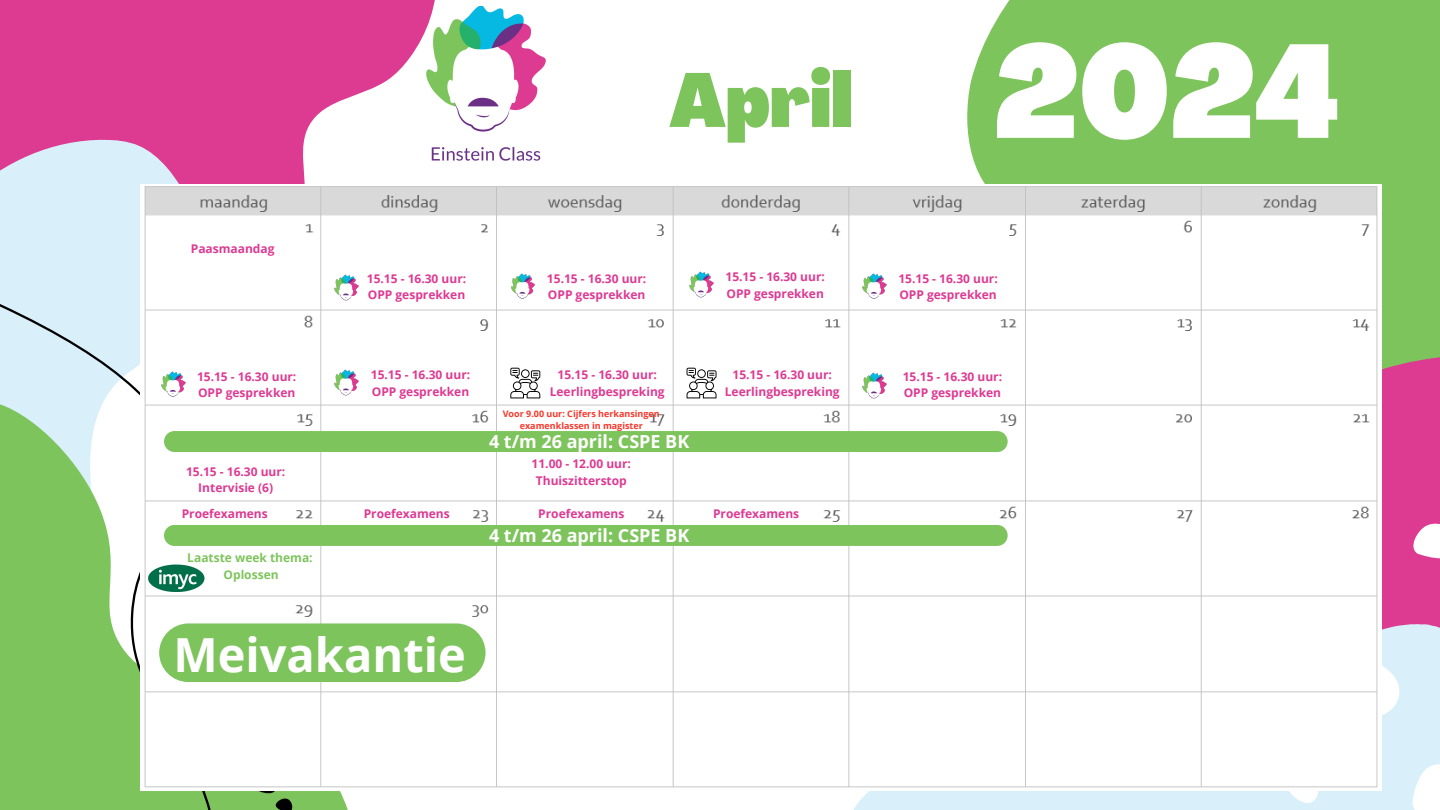
<style>
.page{position:relative;width:1440px;height:810px;background:#fff}
.page>*{position:absolute;margin:0;border:0;box-sizing:border-box;transform-origin:0 0}
.t1{font:900 condensed 130px "Agrandir";color:#fff}
.t2{font:900 condensed 75px "Agrandir";color:#7ec45c}
.t3{font:700 47px "Open Sans";color:#fff}
.t4{font:700 18px "Open Sans";color:#fff}
.t5{font:700 12px/16.5px "Open Sans";color:#dd3a92;text-align:center}
.t6{font:700 12px "Open Sans";color:#7ec45c}
.t7{font:700 9px/12px "Open Sans";color:#fa372a;text-align:center}
</style>
<div class="page">
<svg style="left:0;top:0;width:435px;height:184px;fill:#dd3a92"></svg>
<div style="left:967px;top:0;width:473px;height:348px;background:#7ec45c"></div>
<svg style="left:0;top:126px;width:207px;height:178px;background:#d9c9e3"></svg>
<svg style="left:224px;top:791px;width:119px;height:19px;background:#74b455"></svg>
<svg style="left:0;top:304px;width:220px;height:506px;background:#a2d394"></svg>
<img style="left:417px;top:7px;width:129px;height:177px">
<div style="left:1382px;top:348px;width:58px;height:276px;background:#dd3a92"></div>
<div style="left:853px;top:624px;width:587px;height:186px;background:#d9eff9"></div>
<svg style="left:1412px;top:757px;width:28px;height:53px"></svg>
<svg style="left:1381px;top:656px;width:41px;height:89px"></svg>
<svg style="left:1408px;top:519px;width:32px;height:43px"></svg>
<svg style="left:1280px;top:790px;width:40px;height:20px"></svg>
<img style="left:141px;top:184px;width:1240px;height:606px">
<img style="left:148px;top:563px;width:58px;height:29px">
<div style="left:643px;top:598px;width:26px;height:31px;background:#fff"></div>
<div style="left:159px;top:623px;width:327px;height:59px;background:#7ec45c;border-radius:29px"></div>
<img style="left:333px;top:275px;width:28px;height:27px">
<img style="left:509px;top:273px;width:28px;height:27px">
<img style="left:687px;top:271px;width:29px;height:27px">
<img style="left:860px;top:273px;width:29px;height:27px">
<img style="left:333px;top:369px;width:28px;height:27px">
<img style="left:159px;top:371px;width:29px;height:27px">
<img style="left:860px;top:373px;width:29px;height:27px">
<div style="left:164px;top:431px;width:844px;height:21px;background:#7ec45c"></div>
<div style="left:164px;top:525px;width:844px;height:21px;background:#7ec45c"></div>
<svg style="left:510px;top:368px;width:30px;height:30px"></svg>
<svg style="left:687px;top:368px;width:30px;height:30px"></svg>
<p class="t5" style="left:191px;top:240px;width:85px">Paasmaandag</p>
<p class="t5" style="left:197px;top:368px;width:101px">15.15 - 16.30 uur:</p>
<p class="t5" style="left:198px;top:385px;width:99px">OPP gesprekken</p>
<p class="t5" style="left:186px;top:463px;width:101px">15.15 - 16.30 uur:</p>
<p class="t5" style="left:198px;top:479px;width:76px">Intervisie (6)</p>
<p class="t2" style="left:669px;top:71px;width:184px">April</p>
<p class="t1" style="left:994px;top:40px;width:349px">2024</p>
<p class="t5" style="left:367px;top:270px;width:101px">15.15 - 16.30 uur:</p>
<p class="t5" style="left:368px;top:286px;width:99px">OPP gesprekken</p>
<p class="t5" style="left:547px;top:270px;width:101px">15.15 - 16.30 uur:</p>
<p class="t5" style="left:548px;top:286px;width:99px">OPP gesprekken</p>
<p class="t5" style="left:726px;top:268px;width:101px">15.15 - 16.30 uur:</p>
<p class="t5" style="left:726px;top:285px;width:99px">OPP gesprekken</p>
<p class="t5" style="left:898px;top:270px;width:101px">15.15 - 16.30 uur:</p>
<p class="t5" style="left:899px;top:286px;width:99px">OPP gesprekken</p>
<p class="t5" style="left:371px;top:366px;width:101px">15.15 - 16.30 uur:</p>
<p class="t5" style="left:372px;top:383px;width:99px">OPP gesprekken</p>
<p class="t5" style="left:550px;top:366px;width:116px">15.15 - 16.30 uur:<br>Leerlingbespreking</p>
<p class="t5" style="left:725px;top:366px;width:116px">15.15 - 16.30 uur:<br>Leerlingbespreking</p>
<p class="t5" style="left:903px;top:368px;width:101px">15.15 - 16.30 uur:</p>
<p class="t5" style="left:904px;top:385px;width:99px">OPP gesprekken</p>
<p class="t7" style="left:503px;top:407px;width:159px">Voor 9.00 uur: Cijfers herkansingen examenklassen in magister</p>
<p class="t4" style="left:489px;top:429px;width:202px">4 t/m 26 april: CSPE BK</p>
<p class="t5" style="left:532px;top:455px;width:101px">11.00 - 12.00 uur:</p>
<p class="t5" style="left:536px;top:472px;width:92px">Thuiszitterstop</p>
<p class="t5" style="left:182px;top:505px;width:88px">Proefexamens</p>
<p class="t5" style="left:364px;top:505px;width:88px">Proefexamens</p>
<p class="t5" style="left:538px;top:505px;width:88px">Proefexamens</p>
<p class="t5" style="left:713px;top:505px;width:88px">Proefexamens</p>
<p class="t6" style="left:187px;top:549px;width:127px">Laatste week thema:</p>
<p class="t6" style="left:224px;top:566px;width:57px">Oplossen</p>
<p class="t4" style="left:489px;top:523px;width:202px">4 t/m 26 april: CSPE BK</p>
<p class="t3" style="left:173px;top:622px;width:294px">Meivakantie</p>
</div>
